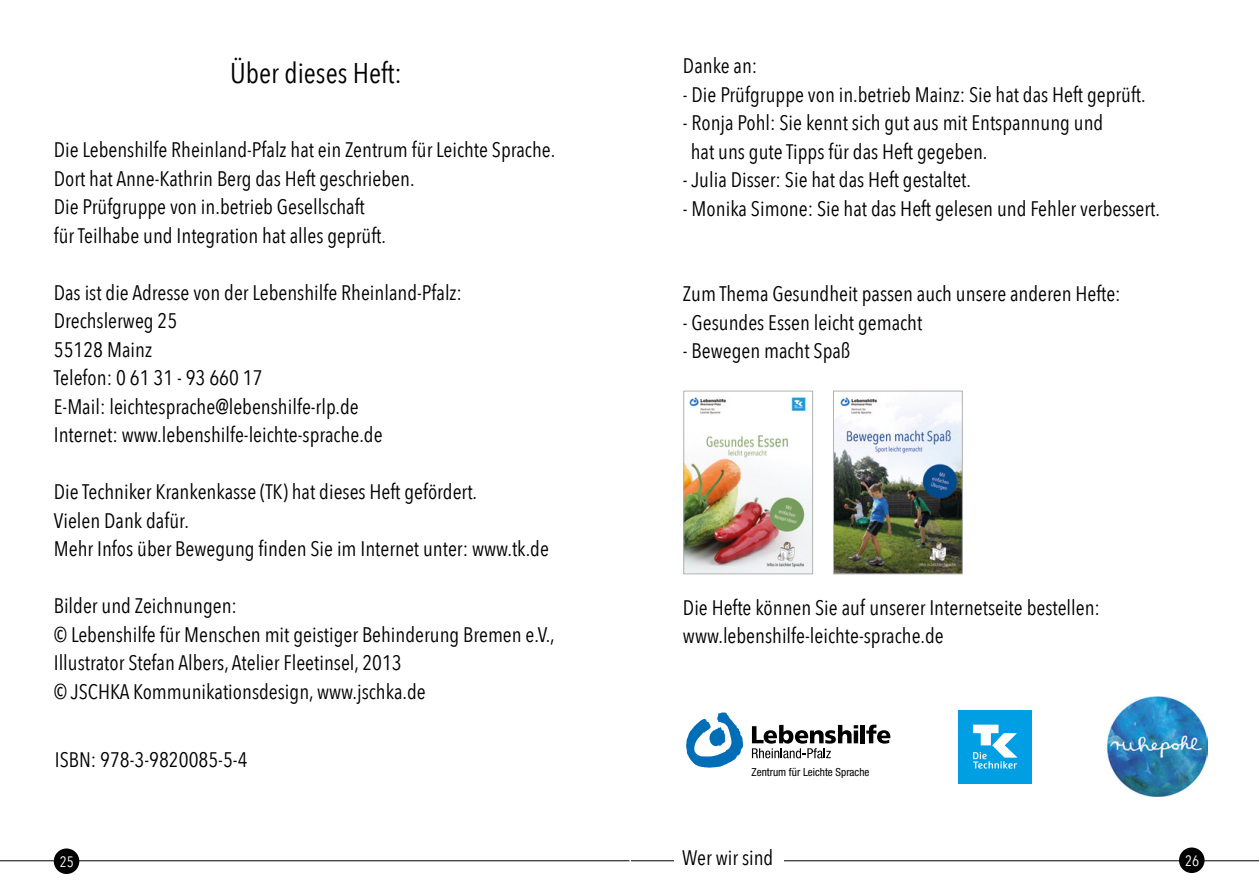
<style>
.page{position:relative;width:1259px;height:893px;background:#fff}
.page>*{position:absolute;margin:0;border:0;box-sizing:border-box;transform-origin:0 0}
.t1{font:28.5px "Avenir Next Condensed";color:#000}
.t2{font:21px "Avenir Next Condensed";color:#000}
.t3{font:15px "Avenir Next Condensed";color:#fff}
.t4{font:condensed 11.1px "Helvetica Neue";color:#000}
</style>
<div class="page">
<hr style="left:0;top:860px;width:629px;height:1px;background:#000">
<div style="left:54px;top:848px;width:25px;height:26px;background:#000;border-radius:50%"></div>
<hr style="left:631px;top:860px;width:628px;height:1px;background:#000">
<div style="left:674px;top:844px;width:109px;height:31px;background:#fff"></div>
<div style="left:1179px;top:847px;width:25px;height:26px;background:#000;border-radius:50%"></div>
<div style="left:958px;top:710px;width:73px;height:73px;background:#009fe3"></div>
<svg style="left:973px;top:725px;width:44px;height:44px"></svg>
<img style="left:835px;top:397px;width:125px;height:175px">
<div style="left:833px;top:391px;width:129px;height:183px;border:1px solid #b3b2b2"></div>
<img style="left:685px;top:397px;width:126px;height:175px">
<div style="left:683px;top:391px;width:130px;height:183px;border:1px solid #b3b2b2"></div>
<hr style="left:860px;top:725px;width:4px;height:18px;background:#000">
<svg style="left:866px;top:725px;width:24px;height:19px"></svg>
<svg style="left:752px;top:725px;width:106px;height:33px"></svg>
<svg style="left:686px;top:712px;width:57px;height:56px"></svg>
<img style="left:1107px;top:696px;width:100px;height:100px">
<p class="t1" style="left:230px;top:48px;width:173px">Über dieses Heft:</p>
<p class="t2" style="left:54px;top:132px;width:503px">Die Lebenshilfe Rheinland-Pfalz hat ein Zentrum für Leichte Sprache.</p>
<p class="t2" style="left:54px;top:160px;width:362px">Dort hat Anne-Kathrin Berg das Heft geschrieben.</p>
<p class="t2" style="left:54px;top:189px;width:312px">Die Prüfgruppe von in.betrieb Gesellschaft</p>
<p class="t2" style="left:54px;top:217px;width:334px">für Teilhabe und Integration hat alles geprüft.</p>
<p class="t2" style="left:54px;top:274px;width:410px">Das ist die Adresse von der Lebenshilfe Rheinland-Pfalz:</p>
<p class="t2" style="left:54px;top:303px;width:125px">Drechslerweg 25</p>
<p class="t2" style="left:54px;top:331px;width:100px">55128 Mainz</p>
<p class="t2" style="left:54px;top:360px;width:210px">Telefon: 0 61 31 - 93 660 17</p>
<p class="t2" style="left:54px;top:388px;width:306px">E-Mail: leichtesprache@lebenshilfe-rlp.de</p>
<p class="t2" style="left:54px;top:417px;width:330px">Internet: www.lebenshilfe-leichte-sprache.de</p>
<p class="t2" style="left:54px;top:474px;width:425px">Die Techniker Krankenkasse (TK) hat dieses Heft gefördert.</p>
<p class="t2" style="left:54px;top:502px;width:137px">Vielen Dank dafür.</p>
<p class="t2" style="left:54px;top:531px;width:496px">Mehr Infos über Bewegung finden Sie im Internet unter: www.tk.de</p>
<p class="t2" style="left:54px;top:588px;width:185px">Bilder und Zeichnungen:</p>
<p class="t2" style="left:54px;top:616px;width:502px">© Lebenshilfe für Menschen mit geistiger Behinderung Bremen e.V.,</p>
<p class="t2" style="left:54px;top:645px;width:349px">Illustrator Stefan Albers, Atelier Fleetinsel, 2013</p>
<p class="t2" style="left:54px;top:673px;width:373px">© JSCHKA Kommunikationsdesign, www.jschka.de</p>
<p class="t2" style="left:55px;top:742px;width:194px">ISBN: 978-3-9820085-5-4</p>
<p class="t3" style="left:60px;top:848px;width:16px">25</p>
<p class="t2" style="left:683px;top:48px;width:76px">Danke an:</p>
<p class="t2" style="left:683px;top:76px;width:464px">- Die Prüfgruppe von in.betrieb Mainz: Sie hat das Heft geprüft.</p>
<p class="t2" style="left:683px;top:105px;width:422px">- Ronja Pohl: Sie kennt sich gut aus mit Entspannung und</p>
<p class="t2" style="left:691px;top:133px;width:298px">hat uns gute Tipps für das Heft gegeben.</p>
<p class="t2" style="left:683px;top:162px;width:290px">- Julia Disser: Sie hat das Heft gestaltet.</p>
<p class="t2" style="left:683px;top:190px;width:478px">- Monika Simone: Sie hat das Heft gelesen und Fehler verbessert.</p>
<p class="t2" style="left:683px;top:276px;width:439px">Zum Thema Gesundheit passen auch unsere anderen Hefte:</p>
<p class="t2" style="left:683px;top:304px;width:241px">- Gesundes Essen leicht gemacht</p>
<p class="t2" style="left:683px;top:333px;width:169px">- Bewegen macht Spaß</p>
<p class="t2" style="left:683px;top:589px;width:418px">Die Hefte können Sie auf unserer Internetseite bestellen:</p>
<p class="t2" style="left:683px;top:618px;width:262px">www.lebenshilfe-leichte-sprache.de</p>
<p class="t4" style="left:751px;top:766px;width:119px">Zentrum für Leichte Sprache</p>
<p class="t2" style="left:682px;top:840px;width:93px">Wer wir sind</p>
<p class="t3" style="left:1185px;top:847px;width:16px">26</p>
</div>
